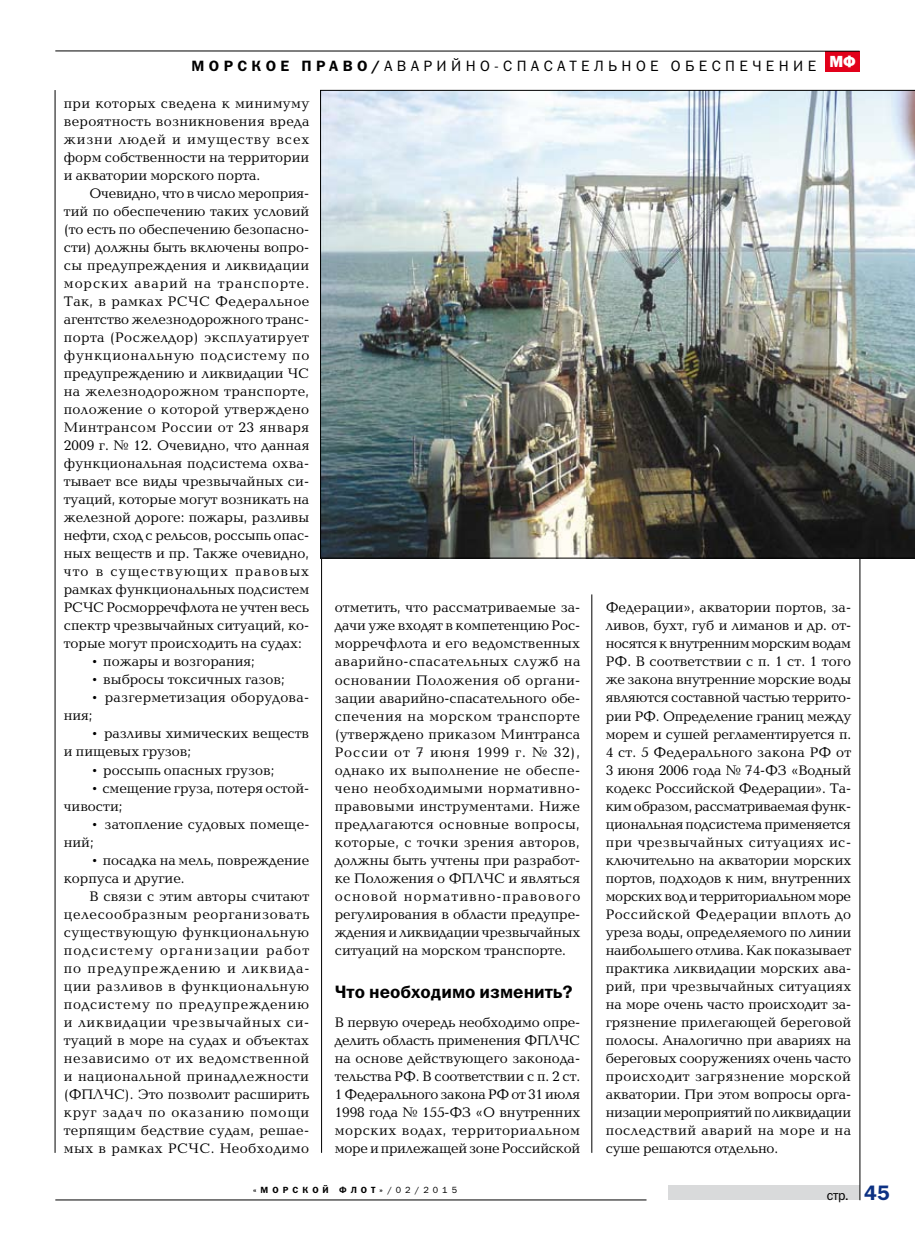
<style>
.page{position:relative;width:915px;height:1234px;background:#fff}
.page>*{position:absolute;margin:0;border:0;box-sizing:border-box;transform-origin:0 0}
.t1{font:18px "Franklin Gothic Demi C";color:#000}
.t2{font:800 16.5px "Franklin Gothic";color:#fff}
.t3{font:15px "Franklin Gothic Book C";letter-spacing:.29em;color:#000}
.t4{font:15px "Franklin Gothic Demi C";color:#000}
.t5{font:14.25px/18px "Baltica C";color:#000;text-align:justify}
.t6{font:14.25px/18px "Baltica C";letter-spacing:.02em;color:#000}
.t7{font:13.5px "Franklin Gothic Book C";color:#000}
.t8{font:9px "Franklin Gothic Demi C";letter-spacing:.45em;color:#000}
.s1{font-family:"Franklin Gothic Demi C"}
.s2{font-family:"Franklin Gothic Book C"}
.s3{font-family:"Franklin Gothic Demi C";font-size:21px;color:#0c3183}
</style>
<div class="page">
<div style="left:668px;top:1185px;width:191px;height:14px;background:#d9dadb"></div>
<hr style="left:55px;top:1199px;width:591px;height:1px;background:#000">
<div style="left:825px;top:51px;width:34px;height:20px;background:#e2001a"></div>
<hr style="left:55px;top:51px;width:804px;height:1px;background:#000">
<hr style="left:859px;top:90px;width:1px;height:1109px;background:#000">
<hr style="left:55px;top:90px;width:1px;height:1062px;background:#000">
<hr style="left:321px;top:90px;width:1px;height:1062px;background:#000">
<hr style="left:591px;top:594px;width:1px;height:558px;background:#000">
<img style="left:320px;top:90px;width:594px;height:468px">
<p class="t4" style="left:191px;top:57px;width:32px">М орско</p>
<p class="t3" style="left:280px;top:58px;width:537px"><span class="s1">е право /</span>Аварийно-спасательное обеспечение</p>
<p class="t2" style="left:829px;top:51px;width:28px">МФ</p>
<p class="t5" style="left:64px;top:95px;width:247px">при которых сведена к минимуму вероятность возникновения вреда жизни людей и имуществу всех форм собственности на территории и акватории морского порта.</p>
<p class="t5" style="left:64px;top:185px;width:247px;text-indent:26px">Очевидно, что в число мероприя&shy;тий по обеспечению таких условий (то есть по обеспечению безопасно&shy;сти) должны быть включены вопро&shy;сы предупреждения и ликвидации морских аварий на транспорте.<br>Так, в рамках РСЧС Федеральное агентство железнодорожного транс&shy;порта (Росжелдор) эксплуатирует функциональную подсистему по предупреждению и ликвидации ЧС на железнодорожном транспорте, положение о которой утверждено Минтрансом России от 23 января 2009 г. № 12. Очевидно, что данная функциональная подсистема охва&shy;тывает все виды чрезвычайных си&shy;туаций, которые могут возникать на железной дороге: пожары, разливы нефти, сход с рельсов, россыпь опас&shy;ных веществ и пр. Также очевидно, что в существующих правовых рамках функциональных подсистем РСЧС Росморречфлота не учтен весь спектр чрезвычайных ситуаций, ко&shy;торые могут происходить на судах:</p>
<p class="t5" style="left:89px;top:653px;width:167px">• пожары и возгорания;</p>
<p class="t5" style="left:89px;top:671px;width:197px">• выбросы токсичных газов;</p>
<p class="t6" style="left:64px;top:689px;width:247px;text-indent:26px">• разгерметизация оборудова&shy;ния;</p>
<p class="t5" style="left:64px;top:725px;width:247px;text-indent:26px">• разливы химических веществ и пищевых грузов;</p>
<p class="t5" style="left:89px;top:761px;width:186px">• россыпь опасных грузов;</p>
<p class="t5" style="left:64px;top:779px;width:247px;text-indent:26px">• смещение груза, потеря остой&shy;чивости;</p>
<p class="t5" style="left:64px;top:815px;width:247px;text-indent:26px">• затопление судовых помеще&shy;ний;</p>
<p class="t5" style="left:64px;top:851px;width:247px;text-indent:26px">• посадка на мель, повреждение корпуса и другие.</p>
<p class="t5" style="left:64px;top:887px;width:247px;text-indent:26px">В связи с этим авторы считают целесообразным реорганизовать существующую функциональную подсистему организации работ по предупреждению и ликвида&shy;ции разливов в функциональную подсистему по предупреждению и ликвидации чрезвычайных си&shy;туаций в море на судах и объектах независимо от их ведомственной и национальной принадлежности (ФПЛЧС). Это позволит расширить круг задач по оказанию помощи терпящим бедствие судам, решае&shy;мых в рамках РСЧС. Необходимо</p>
<p class="t5" style="left:334px;top:599px;width:247px">отметить, что рассматриваемые за&shy;дачи уже входят в компетенцию Рос&shy;морречфлота и его ведомственных аварийно-спасательных служб на основании Положения об органи&shy;зации аварийно-спасательного обе&shy;спечения на морском транспорте (утверждено приказом Минтранса России от 7 июня 1999 г. № 32), однако их выполнение не обеспе&shy;чено необходимыми нормативно&shy;правовыми инструментами. Ниже предлагаются основные вопросы, которые, с точки зрения авторов, должны быть учтены при разработ&shy;ке Положения о ФПЛЧС и являться основой нормативно-правового регулирования в области предупре&shy;ждения и ликвидации чрезвычайных ситуаций на морском транспорте.</p>
<p class="t1" style="left:334px;top:980px;width:239px">Что необходимо изменить?</p>
<p class="t5" style="left:334px;top:1013px;width:247px">В первую очередь необходимо опре&shy;делить область применения ФПЛЧС на основе действующего законода&shy;тельства РФ. В соответствии с п. 2 ст.<br>1 Федерального закона РФ от 31 июля 1998 года № 155-ФЗ «О внутренних морских водах, территориальном море и прилежащей зоне Российской</p>
<p class="t8" style="left:253px;top:1184px;width:205px">«МОРСКОЙ ФЛОТ»<span class="s2">/02/2015</span></p>
<p class="t5" style="left:605px;top:599px;width:247px">Федерации», акватории портов, за&shy;ливов, бухт, губ и лиманов и др. от&shy;носятся к внутренним морским водам РФ. В соответствии с п. 1 ст. 1 того же закона внутренние морские воды являются составной частью террито&shy;рии РФ. Определение границ между морем и сушей регламентируется п.<br>4 ст. 5 Федерального закона РФ от 3 июня 2006 года № 74-ФЗ «Водный кодекс Российской Федерации». Та&shy;ким образом, рассматриваемая функ&shy;циональная подсистема применяется при чрезвычайных ситуациях ис&shy;ключительно на акватории морских портов, подходов к ним, внутренних морских вод и территориальном море Российской Федерации вплоть до уреза воды, определяемого по линии наибольшего отлива. Как показывает практика ликвидации морских ава&shy;рий, при чрезвычайных ситуациях на море очень часто происходит за&shy;грязнение прилегающей береговой полосы. Аналогично при авариях на береговых сооружениях очень часто происходит загрязнение морской акватории. При этом вопросы орга&shy;низации мероприятий по ликвидации последствий аварий на море и на суше решаются отдельно.</p>
<p class="t7" style="left:826px;top:1187px;width:64px">стр. <span class="s3">45</span></p>
</div>
